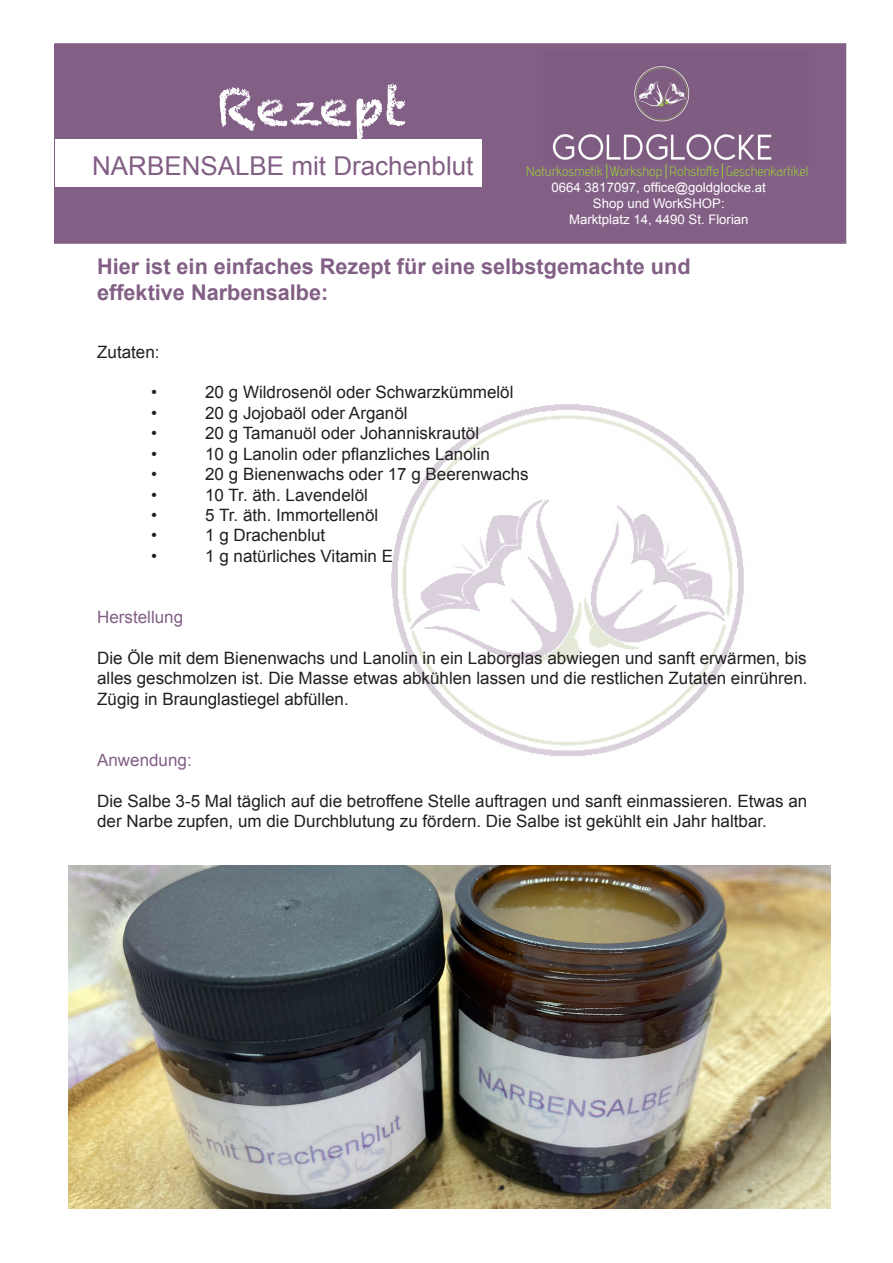
<style>
.page{position:relative;width:893px;height:1263px;background:#fff}
.page>*{position:absolute;margin:0;border:0;box-sizing:border-box;transform-origin:0 0}
.t1{font:51px "Chalkduster";letter-spacing:.01em;color:#fff}
.t2{font:25.95px "Arial";color:#825f85}
.t3{font:700 21.6px "Arial";color:#825f85}
.t4{font:16.95px/20.4px "Arial";color:#231f20;text-align:justify}
.t5{font:16.95px "Arial";color:#825f85}
.t6{font:13.8px "advent";color:#99ca3b}
.t7{font:13.2px "Arial";color:#fff}
</style>
<div class="page">
<img style="left:391px;top:404px;width:353px;height:352px">
<div style="left:54px;top:43px;width:792px;height:201px;background:#825f85;border:2px solid #825f85"></div>
<div style="left:55px;top:139px;width:426px;height:48px;background:#fff"></div>
<img style="left:552px;top:65px;width:220px;height:99px">
<svg style="left:606px;top:164px;width:1px;height:15px"></svg>
<svg style="left:666px;top:164px;width:1px;height:15px"></svg>
<svg style="left:722px;top:164px;width:1px;height:15px"></svg>
<img style="left:68px;top:866px;width:762px;height:343px">
<p class="t1" style="left:217px;top:77px;width:192px">Rezept</p>
<p class="t2" style="left:92px;top:149px;width:383px">NARBENSALBE mit Drachenblut</p>
<p class="t6" style="left:526px;top:163px;width:284px">Naturkosmetik Workshop Rohstoffe Geschenkartikel</p>
<p class="t7" style="left:552px;top:179px;width:216px">0664 3817097, office@goldglocke.at</p>
<p class="t7" style="left:593px;top:195px;width:133px">Shop und WorkSHOP:</p>
<p class="t7" style="left:569px;top:210px;width:181px">Marktplatz 14, 4490 St. Florian</p>
<p class="t3" style="left:97px;top:252px;width:595px">Hier ist ein einfaches Rezept für eine selbstgemachte und</p>
<p class="t3" style="left:97px;top:278px;width:233px">effektive Narbensalbe:</p>
<p class="t4" style="left:97px;top:342px;width:64px">Zutaten:</p>
<p class="t4" style="left:151px;top:382px;width:7px">•</p>
<p class="t4" style="left:205px;top:382px;width:310px">20 g Wildrosenöl oder Schwarzkümmelöl</p>
<p class="t4" style="left:151px;top:403px;width:7px">•</p>
<p class="t4" style="left:205px;top:403px;width:204px">20 g Jojobaöl oder Arganöl</p>
<p class="t4" style="left:151px;top:423px;width:7px">•</p>
<p class="t4" style="left:205px;top:423px;width:276px">20 g Tamanuöl oder Johanniskrautöl</p>
<p class="t4" style="left:151px;top:444px;width:7px">•</p>
<p class="t4" style="left:205px;top:444px;width:286px">10 g Lanolin oder pflanzliches Lanolin</p>
<p class="t4" style="left:151px;top:464px;width:7px">•</p>
<p class="t4" style="left:205px;top:464px;width:325px">20 g Bienenwachs oder 17 g Beerenwachs</p>
<p class="t4" style="left:151px;top:485px;width:7px">•</p>
<p class="t4" style="left:205px;top:485px;width:164px">10 Tr. äth. Lavendelöl</p>
<p class="t4" style="left:151px;top:505px;width:7px">•</p>
<p class="t4" style="left:205px;top:505px;width:175px">5 Tr. äth. Immortellenöl</p>
<p class="t4" style="left:151px;top:525px;width:7px">•</p>
<p class="t4" style="left:205px;top:525px;width:122px">1 g Drachenblut</p>
<p class="t4" style="left:151px;top:546px;width:7px">•</p>
<p class="t4" style="left:205px;top:546px;width:189px">1 g natürliches Vitamin E</p>
<p class="t5" style="left:97px;top:606px;width:88px">Herstellung</p>
<p class="t4" style="left:97px;top:648px;width:712px">Die Öle mit dem Bienenwachs und Lanolin in ein Laborglas abwiegen und sanft erwärmen, bis alles geschmolzen ist. Die Masse etwas abkühlen lassen und die restlichen Zutaten einrühren.<br>Zügig in Braunglastiegel abfüllen.</p>
<p class="t5" style="left:97px;top:749px;width:96px">Anwendung:</p>
<p class="t4" style="left:97px;top:791px;width:712px">Die Salbe 3-5 Mal täglich auf die betroffene Stelle auftragen und sanft einmassieren. Etwas an der Narbe zupfen, um die Durchblutung zu fördern. Die Salbe ist gekühlt ein Jahr haltbar.</p>
</div>
